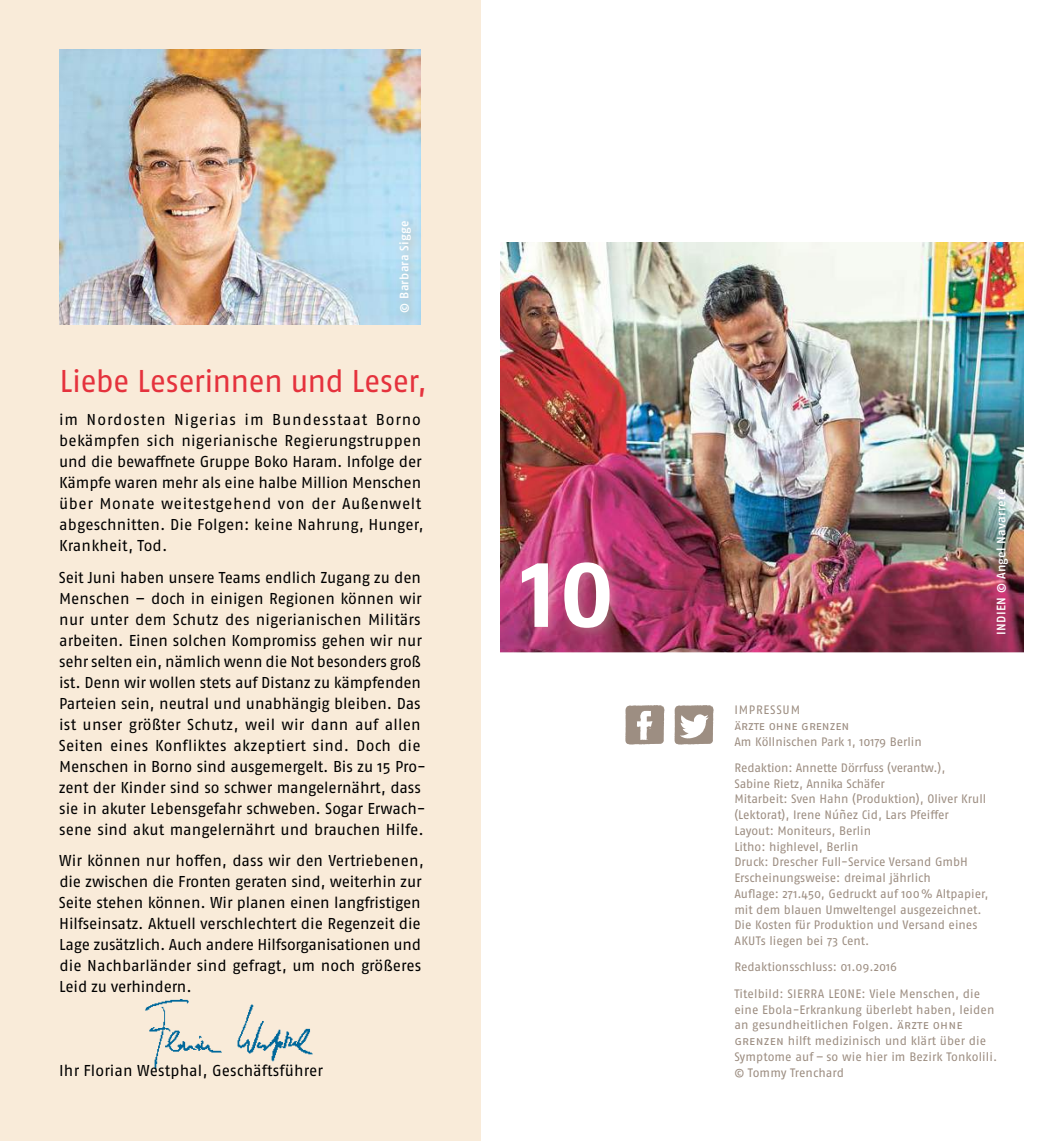
<style>
.page{position:relative;width:1042px;height:1141px;background:#fff}
.page>*{position:absolute;margin:0;border:0;box-sizing:border-box;transform-origin:0 0}
.t1{font:700 96.25px "Fago OT";color:#fff}
.t2{font:31.5px "Fago OT";letter-spacing:-.015em;color:#e5323d}
.t3{font:15.75px/21px "Fago OT";letter-spacing:-.005em;color:#000}
.t4{font:12.25px/15.8px "Fago OT";color:#9d8e82}
.t5{font:500 12.25px "Fago OT";letter-spacing:.02em;color:#fff}
</style>
<div class="page">
<img style="left:501px;top:243px;width:522px;height:409px">
<div style="left:0;top:0;width:480px;height:1141px;background:#f9ebd9"></div>
<div style="left:516px;top:556px;width:108px;height:85px;background:#c4b3a3;opacity:.4"></div>
<img style="left:60px;top:50px;width:361px;height:275px">
<div style="left:393px;top:214px;width:31px;height:111px;background:#c4b3a3;opacity:.75"></div>
<svg style="left:625px;top:705px;width:39px;height:40px"></svg>
<svg style="left:674px;top:705px;width:39px;height:40px"></svg>
<img style="left:145px;top:999px;width:168px;height:69px">
<p class="t5" style="left:397px;top:313px;width:93px;rotate:-90deg">© Barbara Sigge</p>
<h2 class="t2" style="left:60px;top:362px;width:369px">Liebe Leserinnen und Leser,</h2>
<p class="t3" style="left:59px;top:409px;width:366px">im Nordosten Nigerias im Bundesstaat Borno bekämpfen sich nigerianische Regierungstruppen und die bewaffnete Gruppe Boko Haram. Infolge der Kämpfe waren mehr als eine halbe Million Menschen über Monate weitestgehend von der Außenwelt abgeschnitten. Die Folgen: keine Nahrung, Hunger, Krankheit, Tod.</p>
<p class="t3" style="left:59px;top:567px;width:369px">Seit Juni haben unsere Teams endlich Zugang zu den Menschen – doch in einigen Regionen können wir nur unter dem Schutz des nigerianischen Militärs arbeiten. Einen solchen Kompromiss gehen wir nur sehr selten ein, nämlich wenn die Not besonders groß ist. Denn wir wollen stets auf Distanz zu kämpfenden Parteien sein, neutral und unabhängig bleiben. Das ist unser größter Schutz, weil wir dann auf allen Seiten eines Konfliktes akzeptiert sind. Doch die Menschen in Borno sind ausgemergelt. Bis zu 15 Pro&shy;zent der Kinder sind so schwer mangelernährt, dass sie in akuter Lebensgefahr schweben. Sogar Erwach&shy;sene sind akut mangelernährt und brauchen Hilfe.</p>
<p class="t3" style="left:59px;top:850px;width:367px">Wir können nur hoffen, dass wir den Vertriebenen, die zwischen die Fronten geraten sind, weiterhin zur Seite stehen können. Wir planen einen langfristigen Hilfseinsatz. Aktuell verschlechtert die Regenzeit die Lage zusätzlich. Auch andere Hilfsorganisationen und die Nachbarländer sind gefragt, um noch größeres Leid zu verhindern.</p>
<p class="t3" style="left:59px;top:1060px;width:265px">Ihr Florian Westphal, Geschäftsführer</p>
<h1 class="t1" style="left:521px;top:535px;width:95px">10</h1>
<p class="t5" style="left:994px;top:635px;width:148px;rotate:-90deg">Indi en © Angel Navarrete</p>
<p class="t4" style="left:734px;top:702px;width:189px">Impressum<br>Ärzte ohne Grenzen<br>Am Köllnischen Park 1, 10179 Berlin</p>
<p class="t4" style="left:734px;top:760px;width:256px">Redaktion: Annette Dörrfuss (verantw.),<br>Sabine Rietz, Annika Schäfer<br>Mitarbeit: Sven Hahn (Produktion), Oliver Krull (Lektorat), Irene Núñez Cid, Lars Pfeiffer Layout: Moniteurs, Berlin<br>Litho: highlevel, Berlin<br>Druck: Drescher Full-Service Versand GmbH Erscheinungsweise: dreimal jährlich<br>Auflage: 271.450, Gedruckt auf 100 % Altpapier, mit dem blauen U mweltengel ausgezeichnet.<br>Die Kosten für Produktion und Versand eines Akuts liegen bei 73 Cent.</p>
<p class="t4" style="left:734px;top:954px;width:164px;line-height:26.2px">Redaktionsschluss: 01.09.2016<br>Titelbild: Sierra Leone</p>
<p class="t4" style="left:734px;top:986px;width:264px;text-indent:127px">: Viele Menschen, die eine Ebola-Erkrankung überlebt haben, leiden an gesundheitlichen Folgen. Ärzte ohne Grenzen hilft medizinisch und klärt über die Symptome auf – so wie hier im Bezirk Tonkolili. © Tommy Trenchard</p>
</div>
